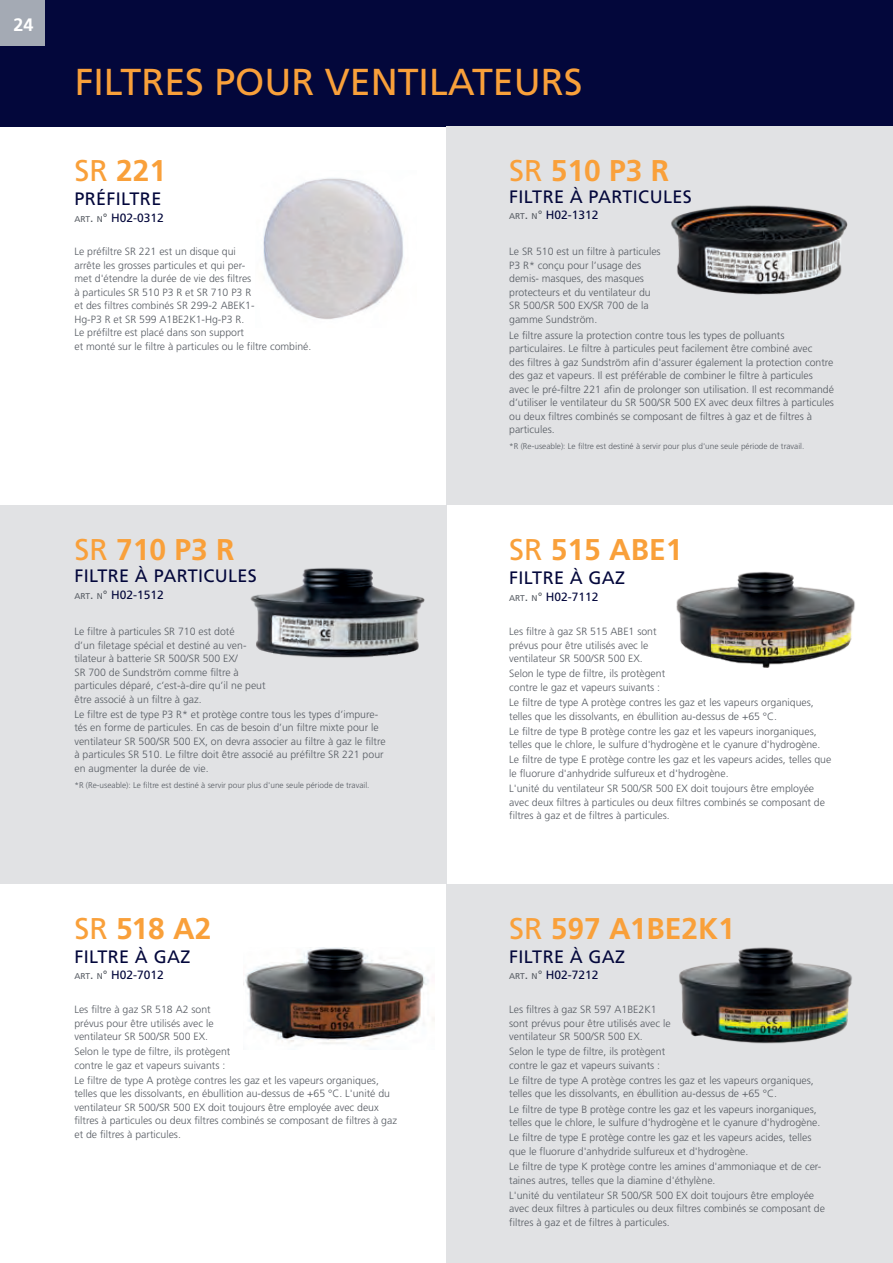
<style>
.page{position:relative;width:893px;height:1263px;background:#fff}
.page>*{position:absolute;margin:0;border:0;box-sizing:border-box;transform-origin:0 0}
.t1{font:37.5px "Frutiger LT Std";color:#f9a03a}
.t2{font:700 30px "Frutiger LT Std";color:#f9a03a}
.t3{font:18px "Frutiger LT Std";letter-spacing:.02em;color:#03073b}
.t4{font:700 18px "Frutiger LT Std";color:#fff}
.t5{font:12px "Frutiger LT Std";color:#03073b}
.t6{font:300 10.5px/13.5px "Frutiger";color:#575c63}
.t7{font:300 8.25px "Frutiger";color:#575c63}
.s1{font-weight:400}
.s2{font-size:8.4px;color:#575c63}
.s3{color:#575c63}
</style>
<div class="page">
<div style="left:0;top:0;width:893px;height:127px;background:#03073b"></div>
<div style="left:0;top:505px;width:446px;height:379px;background:#e1e2e4"></div>
<div style="left:446px;top:127px;width:447px;height:378px;background:#e1e2e4"></div>
<div style="left:446px;top:884px;width:447px;height:379px;background:#e1e2e4"></div>
<img style="left:263px;top:178px;width:141px;height:142px">
<img style="left:676px;top:571px;width:179px;height:97px">
<img style="left:243px;top:947px;width:191px;height:97px">
<img style="left:679px;top:947px;width:173px;height:97px">
<img style="left:250px;top:564px;width:197px;height:98px">
<img style="left:671px;top:205px;width:177px;height:90px">
<hr style="left:892px;top:505px;width:1px;height:758px;background:#03073b">
<div style="left:0;top:0;width:45px;height:46px;background:#a4aab4"></div>
<h3 class="t4" style="left:14px;top:14px;width:22px">24</h3>
<h1 class="t1" style="left:75px;top:60px;width:509px">FILTRES POUR VENTILATEURS</h1>
<h2 class="t2" style="left:74px;top:153px;width:93px"><span class="s1">SR</span> 221</h2>
<h3 class="t3" style="left:74px;top:188px;width:88px">PRÉFILTRE</h3>
<p class="t5" style="left:74px;top:211px;width:91px"><span class="s2">ART</span><span class="s3">.</span> <span class="s2">N</span><span class="s3">°</span> H02-0312</p>
<p class="t6" style="left:74px;top:245px;width:239px">Le préfiltre SR 221 est un disque qui<br>arrête les grosses particules et qui per-<br>met d'étendre la durée de vie des filtres<br>à particules SR 510 P3 R et SR 710 P3 R<br>et des filtres combinés SR 299-2 ABEK1-<br>Hg-P3 R et SR 599 A1BE2K1-Hg-P3 R.<br>Le préfiltre est placé dans son support<br>et monté sur le filtre à particules ou le filtre combiné.</p>
<h2 class="t2" style="left:74px;top:532px;width:162px"><span class="s1">SR</span> 710 P3 R</h2>
<h3 class="t3" style="left:74px;top:565px;width:184px">FILTRE À PARTICULES</h3>
<p class="t5" style="left:74px;top:587px;width:91px"><span class="s2">ART</span><span class="s3">.</span> <span class="s2">N</span><span class="s3">°</span> H02-1512</p>
<p class="t6" style="left:74px;top:625px;width:193px">Le filtre à particules SR 710 est doté<br>d’un filetage spécial et destiné au ven&shy;tilateur à batterie SR 500/SR 500 EX/<br>SR 700 de Sundström comme filtre à particules déparé, c’est-à-dire qu’il ne peut être associé à un filtre à gaz.</p>
<p class="t6" style="left:74px;top:708px;width:313px">Le filtre est de type P3 R* et protège contre tous les types d’impure&shy;tés en forme de particules. En cas de besoin d’un filtre mixte pour le ventilateur SR 500/SR 500 EX, on devra associer au filtre à gaz le filtre à particules SR 510. Le filtre doit être associé au préfiltre SR 221 pour en augmenter la durée de vie.</p>
<p class="t7" style="left:74px;top:780px;width:297px">*R (Re-useable): Le filtre est destiné à servir pour plus d'une seule période de travail.</p>
<h2 class="t2" style="left:74px;top:911px;width:139px"><span class="s1">SR</span> 518 A2</h2>
<h3 class="t3" style="left:74px;top:946px;width:117px">FILTRE À GAZ</h3>
<p class="t5" style="left:74px;top:968px;width:91px"><span class="s2">ART</span><span class="s3">.</span> <span class="s2">N</span><span class="s3">°</span> H02-7012</p>
<p class="t6" style="left:74px;top:1003px;width:141px">Les filtre à gaz SR 518 A2 sont prévus pour être utilisés avec le ventilateur SR 500/SR 500 EX.</p>
<p class="t6" style="left:74px;top:1045px;width:157px">Selon le type de filtre, ils protègent contre le gaz et vapeurs suivants :</p>
<p class="t6" style="left:74px;top:1074px;width:324px">Le filtre de type A protège contres les gaz et les vapeurs organiques, telles que les dissolvants, en ébullition au-dessus de +65 °C. L'unité du ventilateur SR 500/SR 500 EX doit toujours être employée avec deux filtres à particules ou deux filtres combinés se composant de filtres à gaz et de filtres à particules.</p>
<h2 class="t2" style="left:509px;top:153px;width:162px"><span class="s1">SR</span> 510 P3 R</h2>
<h3 class="t3" style="left:509px;top:186px;width:184px">FILTRE À PARTICULES</h3>
<p class="t5" style="left:509px;top:208px;width:91px"><span class="s2">ART</span><span class="s3">.</span> <span class="s2">N</span><span class="s3">°</span> H02-1312</p>
<p class="t6" style="left:509px;top:245px;width:153px">Le SR 510 est un filtre à particules<br>P3 R* conçu pour l’usage des demis- masques, des masques protecteurs et du ventilateur du<br>SR 500/SR 500 EX/SR 700 de la gamme Sundström.</p>
<p class="t6" style="left:509px;top:328px;width:326px">Le filtre assure la protection contre tous les types de polluants particulaires. Le filtre à particules peut facilement être combiné avec<br>des filtres à gaz Sundström afin d'assurer également la protection contre des gaz et vapeurs. Il est préférable de combiner le filtre à particules avec le pré-filtre 221 afin de prolonger son utilisation. Il est recommandé d’utiliser le ventilateur du SR 500/SR 500 EX avec deux filtres à particules ou deux filtres combinés se composant de filtres à gaz et de filtres à particules.</p>
<p class="t7" style="left:509px;top:442px;width:297px">*R (Re-useable): Le filtre est destiné à servir pour plus d'une seule période de travail.</p>
<h2 class="t2" style="left:509px;top:532px;width:175px"><span class="s1">SR</span> 515 ABE1</h2>
<h3 class="t3" style="left:509px;top:568px;width:117px">FILTRE À GAZ</h3>
<p class="t5" style="left:509px;top:590px;width:91px"><span class="s2">ART</span><span class="s3">.</span> <span class="s2">N</span><span class="s3">°</span> H02-7112</p>
<p class="t6" style="left:509px;top:625px;width:149px">Les filtre à gaz SR 515 ABE1 sont prévus pour être utilisés avec le ventilateur SR 500/SR 500 EX.</p>
<p class="t6" style="left:509px;top:667px;width:157px">Selon le type de filtre, ils protègent contre le gaz et vapeurs suivants :</p>
<p class="t6" style="left:509px;top:696px;width:306px">Le filtre de type A protège contres les gaz et les vapeurs organiques, telles que les dissolvants, en ébullition au-dessus de +65 °C.</p>
<p class="t6" style="left:509px;top:724px;width:313px">Le filtre de type B protège contre les gaz et les vapeurs inorganiques, telles que le chlore, le sulfure d'hydrogène et le cyanure d'hydrogène.</p>
<p class="t6" style="left:509px;top:753px;width:324px">Le filtre de type E protège contre les gaz et les vapeurs acides, telles que le fluorure d'anhydride sulfureux et d'hydrogène.</p>
<p class="t6" style="left:509px;top:782px;width:317px">L'unité du ventilateur SR 500/SR 500 EX doit toujours être employée avec deux filtres à particules ou deux filtres combinés se composant de filtres à gaz et de filtres à particules.</p>
<h2 class="t2" style="left:509px;top:911px;width:227px"><span class="s1">SR</span> 597 A1BE2K1</h2>
<h3 class="t3" style="left:509px;top:946px;width:117px">FILTRE À GAZ</h3>
<p class="t5" style="left:509px;top:968px;width:91px"><span class="s2">ART</span><span class="s3">.</span> <span class="s2">N</span><span class="s3">°</span> H02-7212</p>
<p class="t6" style="left:509px;top:1003px;width:163px">Les filtres à gaz SR 597 A1BE2K1 sont prévus pour être utilisés avec le ventilateur SR 500/SR 500 EX.</p>
<p class="t6" style="left:509px;top:1045px;width:157px">Selon le type de filtre, ils protègent contre le gaz et vapeurs suivants :</p>
<p class="t6" style="left:509px;top:1074px;width:306px">Le filtre de type A protège contres les gaz et les vapeurs organiques, telles que les dissolvants, en ébullition au-dessus de +65 °C.</p>
<p class="t6" style="left:509px;top:1102px;width:313px">Le filtre de type B protège contre les gaz et les vapeurs inorganiques, telles que le chlore, le sulfure d'hydrogène et le cyanure d'hydrogène.</p>
<p class="t6" style="left:509px;top:1131px;width:304px">Le filtre de type E protège contre les gaz et les vapeurs acides, telles que le fluorure d'anhydride sulfureux et d'hydrogène.</p>
<p class="t6" style="left:509px;top:1160px;width:314px">Le filtre de type K protège contre les amines d'ammoniaque et de cer&shy;taines autres, telles que la diamine d'éthylène.</p>
<p class="t6" style="left:509px;top:1188px;width:317px">L'unité du ventilateur SR 500/SR 500 EX doit toujours être employée avec deux filtres à particules ou deux filtres combinés se composant de filtres à gaz et de filtres à particules.</p>
</div>
